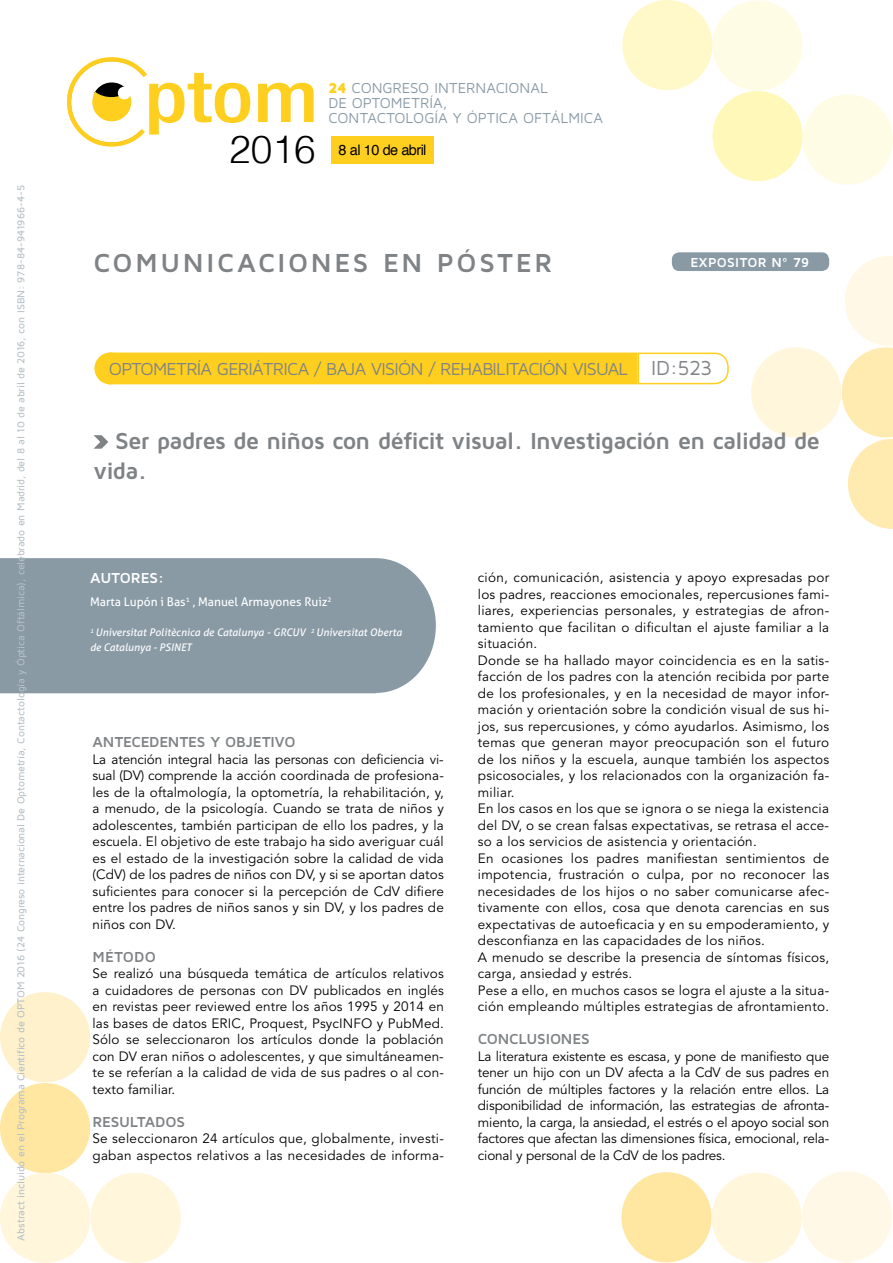
<style>
.page{position:relative;width:893px;height:1263px;background:#fff}
.page>*{position:absolute;margin:0;border:0;box-sizing:border-box;transform-origin:0 0}
.t1{font:300 38.85px "Helvetica";color:#000}
.t2{font:700 27px "Maven Pro";letter-spacing:.095em;color:#808385}
.t3{font:700 24px/30px "Maven Pro";letter-spacing:-.03em;color:#808385}
.t4{font:18px "Maven Pro";letter-spacing:-.04em;color:#808385}
.t5{font:700 15px "Maven Pro";letter-spacing:-.015em;color:#808385}
.t6{font:700 15px "Maven Pro";letter-spacing:.005em;color:#fff}
.t7{font:14.85px/14.9px "Maven Pro";letter-spacing:-.005em;color:#899aa5}
.t8{font:14.55px "Helvetica";letter-spacing:-.04em;color:#000}
.t9{font:13.5px/16.5px "Avenir LT Std";letter-spacing:.02em;color:#000;text-align:justify}
.t10{font:700 13.5px "Maven Pro";letter-spacing:.025em;color:#fff}
.t11{font:12px "Aller";color:#fff}
.t12{font:500 10.5px "Maven Pro";letter-spacing:-.015em;color:#b6c0c7}
.t13{font:italic 10.5px/15px "Aller";color:#fff}
.s1{font-weight:900;color:#ffcf1f}
.s2{font-size:21px}
</style>
<div class="page">
<div style="left:331px;top:136px;width:103px;height:28px;background:#ffcf1f"></div>
<div style="left:803px;top:94px;width:90px;height:91px;background:#fffce5;border-radius:50%"></div>
<div style="left:622px;top:0;width:90px;height:90px;background:#fff9c9;border-radius:50%"></div>
<div style="left:712px;top:91px;width:91px;height:90px;background:#fff8b9;border-radius:50%"></div>
<div style="left:712px;top:0;width:91px;height:91px;background:#fffce5;border-radius:50%"></div>
<svg style="left:258px;top:83px;width:56px;height:39px"></svg>
<svg style="left:67px;top:57px;width:183px;height:90px"></svg>
<div style="left:802px;top:1171px;width:90px;height:90px;background:#fff8e6;border-radius:50%"></div>
<div style="left:621px;top:1172px;width:91px;height:90px;background:#ffe7a2;border-radius:50%"></div>
<div style="left:712px;top:1172px;width:90px;height:91px;background:#fff6dc;border-radius:50%"></div>
<div style="left:0;top:992px;width:90px;height:90px;background:#fff1cc;border-radius:50%"></div>
<div style="left:0;top:1083px;width:90px;height:90px;background:#ffe7a2;border-radius:50%"></div>
<div style="left:0;top:1173px;width:90px;height:90px;background:#fff6dc;border-radius:50%"></div>
<div style="left:91px;top:1173px;width:90px;height:90px;background:#fff6dc;border-radius:50%"></div>
<svg style="left:842px;top:256px;width:51px;height:273px"></svg>
<div style="left:751px;top:347px;width:90px;height:90px;background:#fff6dc;border-radius:50%"></div>
<div style="left:672px;top:252px;width:157px;height:19px;background:#899aa5;border-radius:8px"></div>
<div style="left:94px;top:352px;width:32px;height:32px;background:#ffcf1f;border-radius:50%"></div>
<div style="left:109px;top:353px;width:529px;height:31px;background:#ffcf1f"></div>
<svg style="left:637px;top:352px;width:92px;height:33px"></svg>
<svg style="left:839px;top:1262px;width:17px;height:1px"></svg>
<svg style="left:94px;top:435px;width:14px;height:14px"></svg>
<div style="left:0;top:558px;width:436px;height:135px;background:#899aa5"></div>
<p class="t12" style="left:14px;top:1240px;width:1057px;rotate:-90deg">Abstract incluido en el Programa Científico de OPTOM 2016 (24 Congreso internacional De Optometría, Contactología y Óptica Oftálmica), celebrado en Madrid, del 8 al 10 de abril de 2016, con ISBN: 978-84-941966-4-5</p>
<p class="t7" style="left:328px;top:80px;width:276px"><span class="s1">24</span> CONGRESO INTERNACIONAL<br>DE OPTOMETRÍA,<br>CONTACTOLOGÍA Y ÓPTICA OFTÁLMICA</p>
<h1 class="t1" style="left:229px;top:118px;width:88px">2016</h1>
<p class="t8" style="left:339px;top:138px;width:89px">8 al 10 de abril</p>
<h2 class="t2" style="left:93px;top:245px;width:308px">COMUNICACIONES EN</h2>
<h2 class="t2" style="left:437px;top:245px;width:117px">PÓSTER</h2>
<p class="t10" style="left:691px;top:254px;width:120px">EXPOSITOR Nº 79</p>
<h3 class="t4" style="left:109px;top:358px;width:605px">OPTOMETRÍA GERIÁTRICA / BAJA VISIÓN / REHABILITACIÓN VISUAL <span class="s2">I D:523</span></h3>
<h3 class="t3" style="left:94px;top:424px;width:728px;text-indent:22px">SER PADRES DE NIÑOS CON DÉFICIT VISUAL. I NVESTIGACIÓN EN CALIDAD DE<br>VIDA.</h3>
<p class="t6" style="left:90px;top:568px;width:76px">AUTORES:</p>
<p class="t11" style="left:90px;top:595px;width:243px">Marta Lupón i Bas<sup>1</sup> , Manuel Armayones Ruiz<sup>2</sup></p>
<p class="t13" style="left:90px;top:625px;width:313px"><sup>1</sup> Universitat Politècnica de Catalunya - GRCUV <sup>2</sup> Universitat Oberta de Catalunya - PSINET</p>
<p class="t5" style="left:92px;top:732px;width:205px">ANTECEDENTES Y OBJETIVO</p>
<p class="t9" style="left:92px;top:751px;width:353px">La atención integral hacia las personas con deficiencia vi&shy;sual (DV) comprende la acción coordinada de profesiona&shy;les de la oftalmología, la optometría, la rehabilitación, y, a menudo, de la psicología. Cuando se trata de niños y adolescentes, también participan de ello los padres, y la escuela. El objetivo de este trabajo ha sido averiguar cuál es el estado de la investigación sobre la calidad de vida (CdV) de los padres de niños con DV, y si se aportan datos suficientes para conocer si la percepción de CdV difiere entre los padres de niños sanos y sin DV, y los padres de niños con DV.</p>
<p class="t5" style="left:92px;top:947px;width:65px">MÉTODO</p>
<p class="t9" style="left:92px;top:965px;width:353px">Se realizó una búsqueda temática de artículos relativos a cuidadores de personas con DV publicados en inglés en revistas peer reviewed entre los años 1995 y 2014 en las bases de datos ERIC, Proquest, PsycINFO y PubMed.<br>Sólo se seleccionaron los artículos donde la población con DV eran niños o adolescentes, y que simultáneamen&shy;te se referían a la calidad de vida de sus padres o al con&shy;texto familiar.</p>
<p class="t5" style="left:92px;top:1112px;width:94px">RESULTADOS</p>
<p class="t9" style="left:92px;top:1130px;width:353px">Se seleccionaron 24 artículos que, globalmente, investi&shy;gaban aspectos relativos a las necesidades de informa-</p>
<p class="t9" style="left:478px;top:569px;width:353px;text-align:left">ción, comunicación, asistencia y apoyo expresadas por los padres, reacciones emocionales, repercusiones fami&shy;liares, experiencias personales, y estrategias de afron&shy;tamiento que facilitan o dificultan el ajuste familiar a la situación.<br>Donde se ha hallado mayor coincidencia es en la satis&shy;facción de los padres con la atención recibida por parte de los profesionales, y en la necesidad de mayor infor&shy;mación y orientación sobre la condición visual de sus hi&shy;jos, sus repercusiones, y cómo ayudarlos. Asimismo, los temas que generan mayor preocupación son el futuro de los niños y la escuela, aunque también los aspectos psicosociales, y los relacionados con la organización fa&shy;miliar.<br>En los casos en los que se ignora o se niega la existencia del DV, o se crean falsas expectativas, se retrasa el acce&shy;so a los servicios de asistencia y orientación.<br>En ocasiones los padres manifiestan sentimientos de impotencia, frustración o culpa, por no reconocer las necesidades de los hijos o no saber comunicarse afec&shy;tivamente con ellos, cosa que denota carencias en sus expectativas de autoeficacia y en su empoderamiento, y desconfianza en las capacidades de los niños.<br>A menudo se describe la presencia de síntomas físicos, carga, ansiedad y estrés.<br>Pese a ello, en muchos casos se logra el ajuste a la situa&shy;ción empleando múltiples estrategias de afrontamiento.</p>
<p class="t5" style="left:478px;top:1029px;width:113px">CONCLUSIONES</p>
<p class="t9" style="left:478px;top:1048px;width:353px">La literatura existente es escasa, y pone de manifiesto que tener un hijo con un DV afecta a la CdV de sus padres en función de múltiples factores y la relación entre ellos. La disponibilidad de información, las estrategias de afronta&shy;miento, la carga, la ansiedad, el estrés o el apoyo social son factores que afectan las dimensiones física, emocional, rela&shy;cional y personal de la CdV de los padres.</p>
</div>
